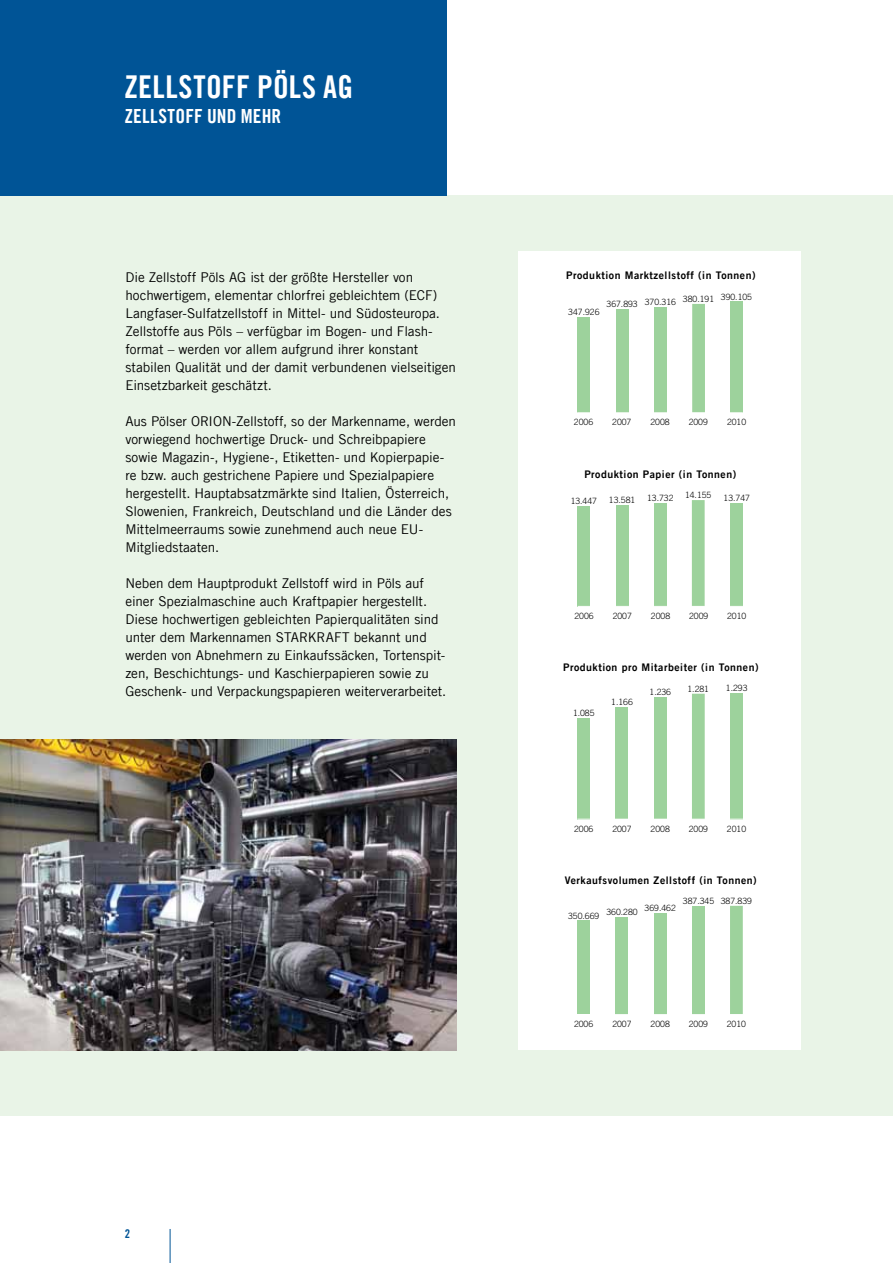
<style>
.page{position:relative;width:893px;height:1263px;background:#fff}
.page>*{position:absolute;margin:0;border:0;box-sizing:border-box;transform-origin:0 0}
.t1{font:31.5px "Trade Gothic LT Com Bd Cn 20";letter-spacing:.01em;color:#fff}
.t2{font:19.5px "Trade Gothic LT Com Bd Cn 20";letter-spacing:.01em;color:#fff}
.t3{font:13.5px/18px "Trade Gothic LT Com";letter-spacing:-.005em;color:#000}
.t4{font:12px "Trade Gothic LT Com Bd Cn 20";color:#005496}
.t5{font:10.5px "Trade Gothic LT Com Bd 2";letter-spacing:.05em;color:#000}
.t6{font:300 8.7px "Trade Gothic LT Com";color:#000}
</style>
<div class="page">
<div style="left:0;top:196px;width:893px;height:920px;background:#e9f4e7"></div>
<div style="left:519px;top:252px;width:282px;height:798px;background:#fff"></div>
<svg style="left:692px;top:304px;width:13px;height:108px"></svg>
<div style="left:730px;top:302px;width:13px;height:111px;background:#9dd29c"></div>
<div style="left:577px;top:317px;width:13px;height:96px;background:#9dd29c"></div>
<div style="left:616px;top:309px;width:12px;height:104px;background:#9dd29c"></div>
<div style="left:654px;top:307px;width:13px;height:106px;background:#9dd29c"></div>
<hr style="left:577px;top:412px;width:166px;height:1px;background:#fff">
<svg style="left:692px;top:500px;width:13px;height:106px"></svg>
<div style="left:730px;top:503px;width:13px;height:103px;background:#9dd29c"></div>
<div style="left:577px;top:506px;width:13px;height:100px;background:#9dd29c"></div>
<div style="left:616px;top:505px;width:12px;height:101px;background:#9dd29c"></div>
<div style="left:654px;top:503px;width:13px;height:103px;background:#9dd29c"></div>
<svg style="left:692px;top:694px;width:13px;height:125px;background:#9fd39e"></svg>
<div style="left:730px;top:693px;width:13px;height:126px;background:#9dd29c"></div>
<div style="left:577px;top:718px;width:13px;height:101px;background:#9dd29c"></div>
<div style="left:616px;top:707px;width:12px;height:112px;background:#9dd29c"></div>
<div style="left:654px;top:697px;width:12px;height:122px;background:#9dd29c"></div>
<svg style="left:730px;top:906px;width:13px;height:108px"></svg>
<div style="left:577px;top:921px;width:13px;height:93px;background:#9dd29c"></div>
<div style="left:615px;top:917px;width:13px;height:97px;background:#9dd29c"></div>
<div style="left:654px;top:913px;width:13px;height:101px;background:#9dd29c"></div>
<div style="left:692px;top:906px;width:13px;height:108px;background:#9dd29c"></div>
<div style="left:0;top:0;width:446px;height:196px;background:#005496"></div>
<hr style="left:170px;top:1229px;width:1px;height:34px;background:#005496">
<img style="left:0;top:740px;width:456px;height:310px">
<h1 class="t1" style="left:124px;top:67px;width:230px">ZELLSTOFF PÖLS AG</h1>
<h2 class="t2" style="left:124px;top:104px;width:158px">ZELLSTOFF UND MEHR</h2>
<p class="t3" style="left:125px;top:268px;width:332px">Die Zellstoff Pöls AG ist der größte Hersteller von hochwertigem, elementar chlorfrei gebleichtem (ECF)<br>Langfaser-Sulfatzellstoff in Mittel- und Südosteuropa.<br>Zellstoffe aus Pöls – verfügbar im Bogen- und Flash&shy;format – werden vor allem aufgrund ihrer konstant stabilen Qualität und der damit verbundenen vielseitigen Einsetzbarkeit geschätzt.</p>
<p class="t3" style="left:125px;top:412px;width:332px">Aus Pölser ORION-Zellstoff, so der Markenname, werden vorwiegend hochwertige Druck- und Schreibpapiere sowie Magazin-, Hygiene-, Etiketten- und Kopierpapie&shy;re bzw. auch gestrichene Papiere und Spezialpapiere hergestellt. Hauptabsatzmärkte sind Italien, Österreich, Slowenien, Frankreich, Deutschland und die Länder des Mittelmeerraums sowie zunehmend auch neue EU-Mitgliedstaaten.</p>
<p class="t3" style="left:125px;top:574px;width:322px">Neben dem Hauptprodukt Zellstoff wird in Pöls auf einer Spezialmaschine auch Kraftpapier hergestellt.<br>Diese hochwertigen gebleichten Papierqualitäten sind unter dem Markennamen STARKRAFT bekannt und werden von Abnehmern zu Einkaufssäcken, Tortenspit&shy;zen, Beschichtungs- und Kaschierpapieren sowie zu Geschenk- und Verpackungspapieren weiterverarbeitet.</p>
<p class="t4" style="left:125px;top:1226px;width:7px">2</p>
<p class="t5" style="left:566px;top:269px;width:191px">Produktion Marktzellstoff (in Tonnen)</p>
<p class="t6" style="left:683px;top:293px;width:71px">380.191 390.105</p>
<p class="t6" style="left:568px;top:307px;width:33px">347.926</p>
<p class="t6" style="left:606px;top:298px;width:71px">367.893 370.316</p>
<p class="t6" style="left:574px;top:417px;width:21px">2006</p>
<p class="t6" style="left:612px;top:417px;width:21px">2007</p>
<p class="t6" style="left:650px;top:417px;width:21px">2008</p>
<p class="t6" style="left:689px;top:417px;width:21px">2009</p>
<p class="t6" style="left:727px;top:417px;width:21px">2010</p>
<p class="t5" style="left:584px;top:467px;width:153px">Produktion Papier (in Tonnen)</p>
<p class="t6" style="left:685px;top:490px;width:28px">14.155</p>
<p class="t6" style="left:724px;top:493px;width:28px">13.747</p>
<p class="t6" style="left:571px;top:496px;width:28px">13.447</p>
<p class="t6" style="left:609px;top:494px;width:28px">13.581</p>
<p class="t6" style="left:647px;top:493px;width:28px">13.732</p>
<p class="t6" style="left:574px;top:610px;width:21px">2006</p>
<p class="t6" style="left:613px;top:610px;width:21px">2007</p>
<p class="t6" style="left:651px;top:610px;width:21px">2008</p>
<p class="t6" style="left:689px;top:611px;width:21px">2009</p>
<p class="t6" style="left:727px;top:610px;width:21px">2010</p>
<p class="t5" style="left:563px;top:661px;width:197px">Produktion pro Mitarbeiter (in Tonnen)</p>
<p class="t6" style="left:687px;top:683px;width:23px">1.281</p>
<p class="t6" style="left:726px;top:683px;width:23px">1.293</p>
<p class="t6" style="left:573px;top:708px;width:23px">1.085</p>
<p class="t6" style="left:649px;top:687px;width:23px">1.236</p>
<p class="t6" style="left:611px;top:697px;width:23px">1.166</p>
<p class="t6" style="left:574px;top:823px;width:21px">2006</p>
<p class="t6" style="left:612px;top:823px;width:21px">2007</p>
<p class="t6" style="left:651px;top:823px;width:21px">2008</p>
<p class="t6" style="left:689px;top:823px;width:21px">2009</p>
<p class="t6" style="left:727px;top:823px;width:21px">2010</p>
<p class="t5" style="left:565px;top:874px;width:193px">Verkaufsvolumen Zellstoff (in Tonnen)</p>
<p class="t6" style="left:721px;top:895px;width:33px">387.839</p>
<p class="t6" style="left:568px;top:910px;width:33px">350.669</p>
<p class="t6" style="left:683px;top:896px;width:33px">387.345</p>
<p class="t6" style="left:606px;top:905px;width:71px">360.280 369.462</p>
<p class="t6" style="left:574px;top:1019px;width:21px">2006</p>
<p class="t6" style="left:612px;top:1019px;width:21px">2007</p>
<p class="t6" style="left:651px;top:1019px;width:21px">2008</p>
<p class="t6" style="left:689px;top:1019px;width:21px">2009</p>
<p class="t6" style="left:727px;top:1019px;width:21px">2010</p>
</div>
